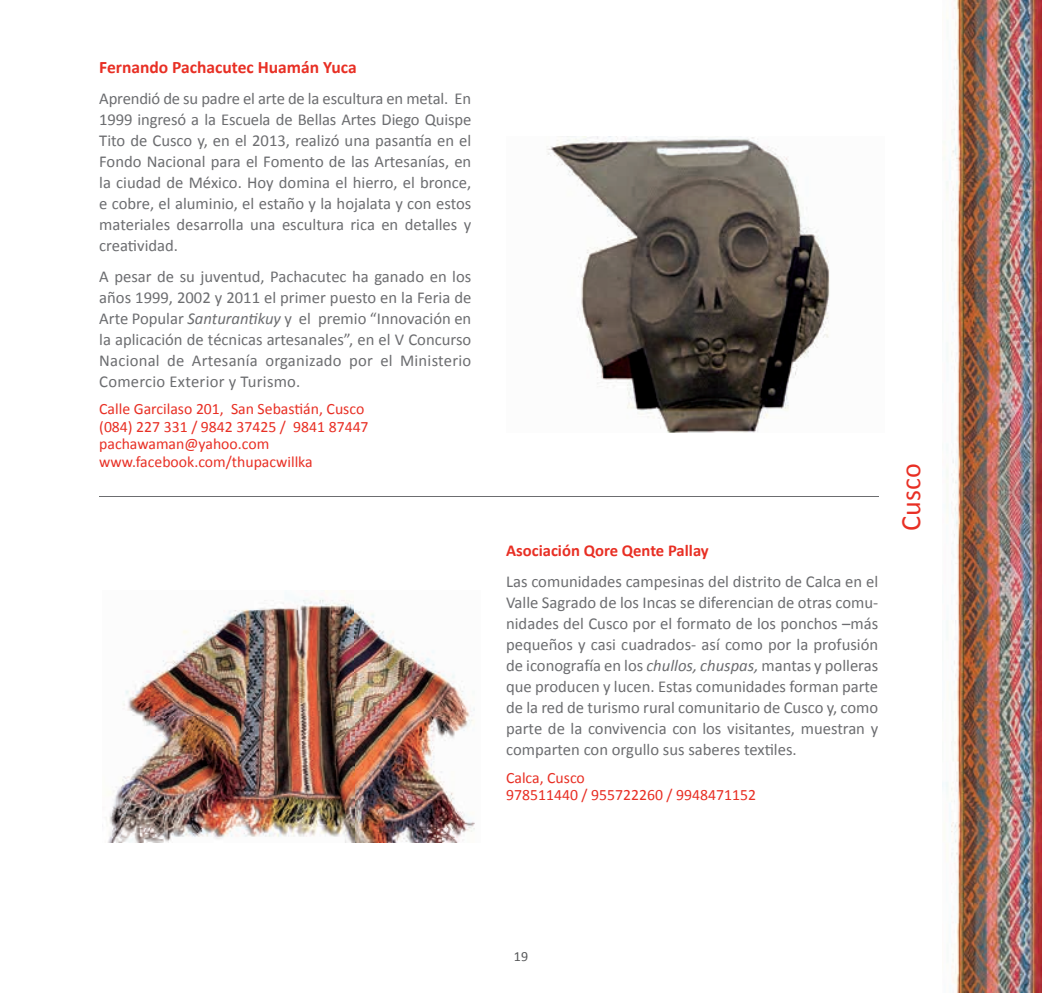
<style>
.page{position:relative;width:1042px;height:993px;background:#fff}
.page>*{position:absolute;margin:0;border:0;box-sizing:border-box;transform-origin:0 0}
.t1{font:28px "Calibri";color:#e82f24}
.t2{font:700 17.5px "Calibri";color:#e82f24}
.t3{font:16.62px/21px "Calibri";color:#6c6d70;text-align:justify}
.t4{font:700 16.62px "Calibri";color:#e82f24}
.t5{font:15.75px/17.5px "Calibri";color:#e82f24}
.t6{font:14px "Calibri";color:#57585a}
.s1{font-style:italic}
</style>
<div class="page">
<img style="left:547px;top:136px;width:283px;height:296px">
<hr style="left:99px;top:496px;width:779px;height:1px;background:#6c6d70">
<img style="left:105px;top:590px;width:370px;height:251px">
<img style="left:942px;top:0;width:100px;height:992px">
<p class="t2" style="left:99px;top:56px;width:259px">Fernando Pachacutec Huamán Yuca</p>
<p class="t3" style="left:99px;top:88px;width:374px">Aprendió de su padre el arte de la escultura en metal. En 1999 ingresó a la Escuela de Bellas Artes Diego Quispe Tito de Cusco y, en el 2013, realizó una pasantía en el Fondo Nacional para el Fomento de las Artesanías, en la ciudad de México. Hoy domina el hierro, el bronce, e cobre, el aluminio, el estaño y la hojalata y con estos materiales desarrolla una escultura rica en detalles y creatividad.</p>
<p class="t3" style="left:99px;top:266px;width:374px">A pesar de su juventud, Pachacutec ha ganado en los años 1999, 2002 y 2011 el primer puesto en la Feria de Arte Popular <span class="s1">Santurantikuy</span> y el premio “Innovación en la aplicación de técnicas artesanales”, en el V Concurso Nacional de Artesanía organizado por el Ministerio Comercio Exterior y Turismo.</p>
<p class="t5" style="left:99px;top:400px;width:271px">Calle Garcilaso 201, San Sebastián, Cusco (084) 227 331 / 9842 37425 / 9841 87447 pachawaman@yahoo.com www.facebook.com/thupacwillka</p>
<p class="t4" style="left:506px;top:539px;width:204px">Asociación Qore Qente Pallay</p>
<p class="t3" style="left:506px;top:570px;width:374px">Las comunidades campesinas del distrito de Calca en el Valle Sagrado de los Incas se diferencian de otras comu&shy;nidades del Cusco por el formato de los ponchos –más pequeños y casi cuadrados- así como por la profusión de iconografía en los <span class="s1">chullos, chuspas,</span> mantas y polleras que producen y lucen. Estas comunidades forman parte de la red de turismo rural comunitario de Cusco y, como parte de la convivencia con los visitantes, muestran y comparten con orgullo sus saberes textiles.</p>
<p class="t5" style="left:506px;top:768px;width:251px">Calca, Cusco<br>978511440 / 955722260 / 9948471152</p>
<h1 class="t1" style="left:893px;top:530px;width:68px;rotate:-90deg">Cusco</h1>
<p class="t6" style="left:514px;top:947px;width:16px">19</p>
</div>
